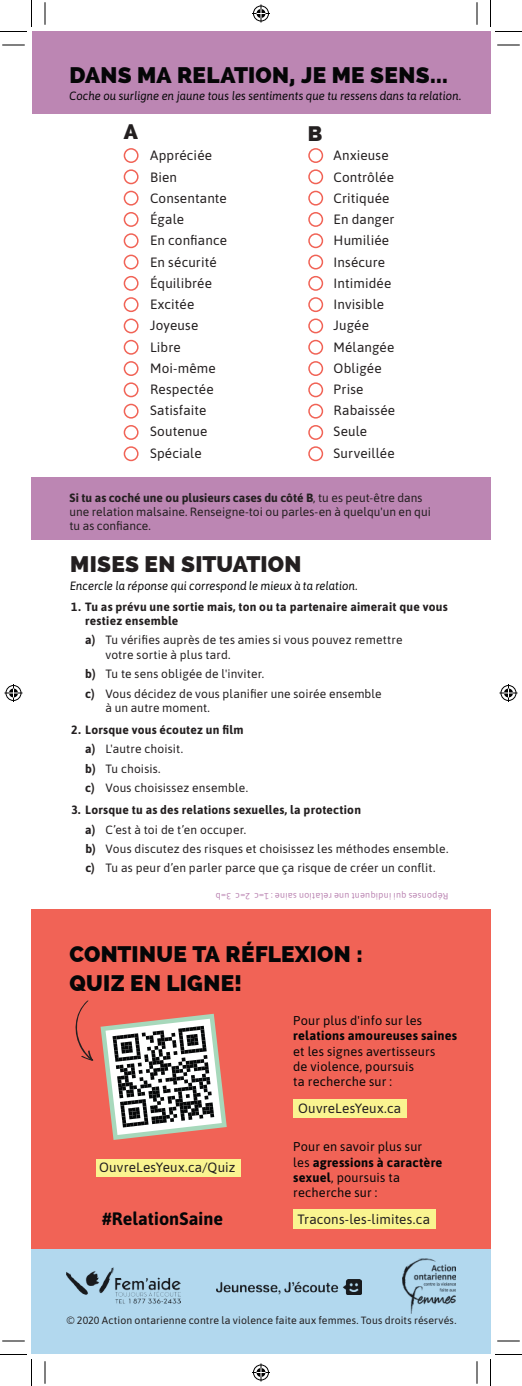
<style>
.page{position:relative;width:522px;height:1386px;background:#fff}
.page>*{position:absolute;margin:0;border:0;box-sizing:border-box;transform-origin:0 0}
.t1{font:800 22.5px/28.5px "Raleway";letter-spacing:.015em;color:#050607}
.t2{font:800 22.5px "Raleway";letter-spacing:.015em;color:#231f20}
.t3{font:800 21px "Raleway";color:#231f20}
.t4{font:700 18px "Asap";color:#050607}
.t5{font:13.5px/21.3px "Asap";letter-spacing:.01em;color:#231f20}
.t6{font:12.75px/15.3px "Asap";letter-spacing:.015em;color:#050607}
.t7{font:700 12.75px "Asap";letter-spacing:.02em;color:#050607}
.t8{font:12px/19.5px "Asap";letter-spacing:.015em;color:#231f20}
.t9{font:italic 12px "Asap";letter-spacing:.005em;color:#050607;scale:.95 1}
.t10{font:700 12px/14.4px "Asap";letter-spacing:.02em;color:#231f20}
.t11{font:10.5px "Asap";letter-spacing:.01em;color:#231f20}
.t12{font:9px "Asap";letter-spacing:.025em;color:#bc86b3}
.s1{font-weight:700}
</style>
<div class="page">
<div style="left:32px;top:31px;width:459px;height:83px;background:#bc86b3"></div>
<div style="left:32px;top:477px;width:459px;height:62px;background:#bc86b3"></div>
<div style="left:32px;top:909px;width:459px;height:444px;background:#f16356"></div>
<div style="left:124px;top:148px;width:15px;height:15px;border:2px solid #f16356;border-radius:50%"></div>
<div style="left:124px;top:169px;width:15px;height:15px;border:2px solid #f16356;border-radius:50%"></div>
<div style="left:124px;top:191px;width:15px;height:15px;border:2px solid #f16356;border-radius:50%"></div>
<div style="left:124px;top:212px;width:15px;height:15px;border:2px solid #f16356;border-radius:50%"></div>
<div style="left:124px;top:233px;width:15px;height:15px;border:2px solid #f16356;border-radius:50%"></div>
<div style="left:124px;top:255px;width:15px;height:14px;border:2px solid #f16356;border-radius:50%"></div>
<div style="left:124px;top:276px;width:15px;height:15px;border:2px solid #f16356;border-radius:50%"></div>
<div style="left:124px;top:297px;width:15px;height:15px;border:2px solid #f16356;border-radius:50%"></div>
<div style="left:124px;top:319px;width:15px;height:14px;border:2px solid #f16356;border-radius:50%"></div>
<div style="left:124px;top:340px;width:15px;height:15px;border:2px solid #f16356;border-radius:50%"></div>
<div style="left:124px;top:361px;width:15px;height:15px;border:2px solid #f16356;border-radius:50%"></div>
<div style="left:124px;top:382px;width:15px;height:15px;border:2px solid #f16356;border-radius:50%"></div>
<div style="left:124px;top:404px;width:15px;height:15px;border:2px solid #f16356;border-radius:50%"></div>
<div style="left:124px;top:425px;width:15px;height:15px;border:2px solid #f16356;border-radius:50%"></div>
<div style="left:124px;top:446px;width:15px;height:15px;border:2px solid #f16356;border-radius:50%"></div>
<div style="left:308px;top:148px;width:15px;height:15px;border:2px solid #f16356;border-radius:50%"></div>
<div style="left:308px;top:169px;width:15px;height:15px;border:2px solid #f16356;border-radius:50%"></div>
<div style="left:308px;top:191px;width:15px;height:15px;border:2px solid #f16356;border-radius:50%"></div>
<div style="left:308px;top:212px;width:15px;height:15px;border:2px solid #f16356;border-radius:50%"></div>
<div style="left:308px;top:233px;width:15px;height:15px;border:2px solid #f16356;border-radius:50%"></div>
<div style="left:308px;top:255px;width:15px;height:14px;border:2px solid #f16356;border-radius:50%"></div>
<div style="left:308px;top:276px;width:15px;height:15px;border:2px solid #f16356;border-radius:50%"></div>
<div style="left:308px;top:297px;width:15px;height:15px;border:2px solid #f16356;border-radius:50%"></div>
<div style="left:308px;top:319px;width:15px;height:14px;border:2px solid #f16356;border-radius:50%"></div>
<div style="left:308px;top:340px;width:15px;height:15px;border:2px solid #f16356;border-radius:50%"></div>
<div style="left:308px;top:361px;width:15px;height:15px;border:2px solid #f16356;border-radius:50%"></div>
<div style="left:308px;top:382px;width:15px;height:15px;border:2px solid #f16356;border-radius:50%"></div>
<div style="left:308px;top:404px;width:15px;height:15px;border:2px solid #f16356;border-radius:50%"></div>
<div style="left:308px;top:425px;width:15px;height:15px;border:2px solid #f16356;border-radius:50%"></div>
<div style="left:308px;top:446px;width:15px;height:15px;border:2px solid #f16356;border-radius:50%"></div>
<div style="left:293px;top:1099px;width:114px;height:19px;background:#faf490"></div>
<div style="left:293px;top:1209px;width:143px;height:19px;background:#faf490"></div>
<div style="left:32px;top:1250px;width:459px;height:104px;background:#b2d8ee"></div>
<div style="left:96px;top:1159px;width:145px;height:18px;background:#faf490"></div>
<svg style="left:75px;top:1000px;width:19px;height:61px"></svg>
<svg style="left:101px;top:1014px;width:126px;height:126px"></svg>
<img style="left:403px;top:1258px;width:52px;height:55px">
<img style="left:67px;top:1267px;width:113px;height:37px">
<img style="left:217px;top:1279px;width:145px;height:16px">
<svg style="left:2px;top:45px;width:23px;height:1px"></svg>
<svg style="left:497px;top:45px;width:23px;height:1px"></svg>
<svg style="left:2px;top:1341px;width:23px;height:1px"></svg>
<svg style="left:497px;top:1341px;width:23px;height:1px"></svg>
<svg style="left:45px;top:2px;width:1px;height:23px"></svg>
<svg style="left:45px;top:1361px;width:1px;height:23px"></svg>
<svg style="left:477px;top:2px;width:1px;height:23px"></svg>
<svg style="left:477px;top:1361px;width:1px;height:23px"></svg>
<svg style="left:0;top:0;width:32px;height:32px"></svg>
<svg style="left:0;top:1354px;width:32px;height:32px"></svg>
<svg style="left:490px;top:0;width:32px;height:32px"></svg>
<svg style="left:490px;top:1354px;width:32px;height:32px"></svg>
<svg style="left:252px;top:4px;width:18px;height:18px"></svg>
<svg style="left:252px;top:1363px;width:18px;height:18px"></svg>
<svg style="left:5px;top:684px;width:18px;height:18px"></svg>
<svg style="left:500px;top:684px;width:18px;height:18px"></svg>
<h1 class="t1" style="left:70px;top:60px;width:380px">DANS MA RELATION, JE ME SENS...</h1>
<p class="t9" style="left:70px;top:91px;width:414px">Coche ou surligne en jaune tous les sentiments que tu ressens dans ta relation.</p>
<h2 class="t3" style="left:124px;top:120px;width:16px">A</h2>
<p class="t5" style="left:150px;top:144px;width:78px">Appréciée<br>Bien<br>Consentante<br>Égale<br>En confiance<br>En sécurité<br>Équilibrée<br>Excitée<br>Joyeuse<br>Libre<br>Moi-même<br>Respectée<br>Satisfaite<br>Soutenue<br>Spéciale</p>
<h2 class="t3" style="left:308px;top:122px;width:16px">B</h2>
<p class="t5" style="left:334px;top:144px;width:63px">Anxieuse<br>Contrôlée<br>Critiquée<br>En danger<br>Humiliée<br>Insécure<br>Intimidée<br>Invisible<br>Jugée<br>Mélangée<br>Obligée<br>Prise<br>Rabaissée<br>Seule<br>Surveillée</p>
<p class="t8" style="left:70px;top:490px;width:363px;line-height:14.4px"><span class="s1">Si tu as coché une ou plusieurs cases du côté B</span>, tu es peut-être dans une relation malsaine. Renseigne-toi ou parles-en à quelqu'un en qui tu as confiance.</p>
<h1 class="t2" style="left:70px;top:552px;width:233px">MISES EN SITUATION</h1>
<p class="t9" style="left:70px;top:581px;width:304px">Encercle la réponse qui correspond le mieux à ta relation.</p>
<p class="t10" style="left:85px;top:600px;width:364px;text-indent:-14px">1. Tu as prévu une sortie mais, ton ou ta partenaire aimerait que vous restiez ensemble</p>
<p class="t8" style="left:105px;top:632px;width:299px;line-height:14.4px;text-indent:-20px"><span class="s1">a)</span> Tu vérifies auprès de tes amies si vous pouvez remettre votre sortie à plus tard.</p>
<p class="t8" style="left:85px;top:664px;width:298px"><span class="s1">b)</span> Tu te sens obligée de l'inviter.<br><span class="s1">c)</span> Vous décidez de vous planifier une soirée ensemble</p>
<p class="t8" style="left:105px;top:697px;width:106px">à un autre moment.</p>
<p class="t8" style="left:85px;top:719px;width:164px;text-indent:-14px"><span class="s1">2. Lorsque vous écoutez un film a)</span> L'autre choisit.<br><span class="s1">b)</span> Tu choisis.<br><span class="s1">c)</span> Vous choisissez ensemble.</p>
<p class="t8" style="left:85px;top:800px;width:365px;text-indent:-14px"><span class="s1">3. Lorsque tu as des relations sexuelles, la protection<br>a)</span> C’est à toi de t’en occuper.<br><span class="s1">b)</span> Vous discutez des risques et choisissez les méthodes ensemble. <span class="s1">c)</span> Tu as peur d’en parler parce que ça risque de créer un conflit.</p>
<p class="t12" style="left:448px;top:903px;width:234px;rotate:-180deg">Réponses qui indiquent une relation saine : 1=c 2=c 3=b</p>
<h1 class="t1" style="left:69px;top:940px;width:295px">CONTINUE TA RÉFLEXION :<br>QUIZ EN LIGNE!</h1>
<p class="t6" style="left:293px;top:1012px;width:130px">Pour plus d'info sur les</p>
<p class="t7" style="left:293px;top:1030px;width:165px">relations amoureuses saines</p>
<p class="t6" style="left:293px;top:1043px;width:144px">et les signes avertisseurs de violence, poursuis<br>ta recherche sur :</p>
<p class="t5" style="left:298px;top:1097px;width:105px">OuvreLesYeux.ca</p>
<p class="t6" style="left:293px;top:1138px;width:151px">Pour en savoir plus sur<br>les <span class="s1">agressions à caractère sexuel</span>, poursuis ta recherche sur :</p>
<p class="t5" style="left:298px;top:1208px;width:134px">Tracons-les-limites.ca</p>
<p class="t5" style="left:99px;top:1156px;width:138px">OuvreLesYeux.ca/Quiz</p>
<h3 class="t4" style="left:102px;top:1210px;width:123px">#RelationSaine</h3>
<p class="t11" style="left:67px;top:1313px;width:391px">© 2020 Action ontarienne contre la violence faite aux femmes. Tous droits réservés.</p>
</div>
